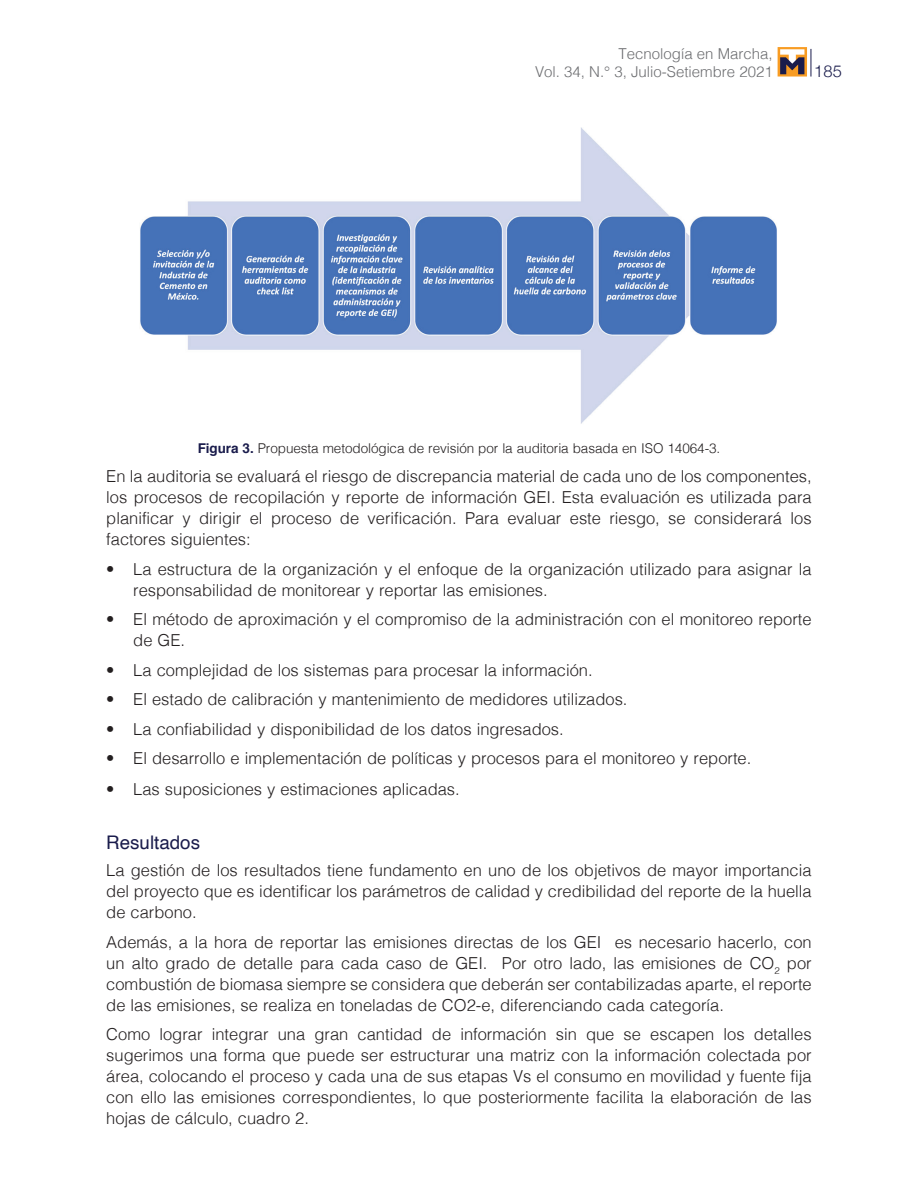
<style>
.page{position:relative;width:918px;height:1188px;background:#fff}
.page>*{position:absolute;margin:0;border:0;box-sizing:border-box;transform-origin:0 0}
.t1{font:18.75px "Helvetica";color:#1a1c4c}
.t2{font:300 16.5px/21px "Helvetica";color:#231f20;text-align:justify}
.t3{font:300 16.5px "Helvetica Neue";color:#1a1c4c}
.t4{font:300 15px/18px "Helvetica";color:#6c6d70;text-align:right}
.t5{font:300 13.5px "Helvetica";letter-spacing:-.005em;color:#231f20}
.s1{font-weight:700;color:#1a1c4c}
</style>
<div class="page">
<svg style="left:811px;top:49px;width:1px;height:28px"></svg>
<svg style="left:778px;top:47px;width:29px;height:30px"></svg>
<svg style="left:780px;top:49px;width:24px;height:25px"></svg>
<img style="left:140px;top:128px;width:637px;height:296px">
<p class="t4" style="left:535px;top:43px;width:239px">Tecnología en Marcha,<br>Vol. 34, N.° 3, Julio-Setiembre 2021</p>
<p class="t3" style="left:814px;top:57px;width:29px">185</p>
<p class="t5" style="left:198px;top:436px;width:524px"><span class="s1">Figura 3.</span> Propuesta metodológica de revisión por la auditoria basada en ISO 14064-3.</p>
<p class="t2" style="left:106px;top:465px;width:707px">En la auditoria se evaluará el riesgo de discrepancia material de cada uno de los componentes, los procesos de recopilación y reporte de información GEI. Esta evaluación es utilizada para planificar y dirigir el proceso de verificación. Para evaluar este riesgo, se considerará los factores siguientes:</p>
<p class="t2" style="left:133px;top:557px;width:680px;text-indent:-27px">• La estructura de la organización y el enfoque de la organización utilizado para asignar la responsabilidad de monitorear y reportar las emisiones.</p>
<p class="t2" style="left:133px;top:608px;width:680px;text-indent:-27px">• El método de aproximación y el compromiso de la administración con el monitoreo reporte de GE.</p>
<p class="t2" style="left:106px;top:658px;width:488px">• La complejidad de los sistemas para procesar la información.</p>
<p class="t2" style="left:106px;top:688px;width:523px">• El estado de calibración y mantenimiento de medidores utilizados.</p>
<p class="t2" style="left:106px;top:717px;width:459px">• La confiabilidad y disponibilidad de los datos ingresados.</p>
<p class="t2" style="left:106px;top:747px;width:647px">• El desarrollo e implementación de políticas y procesos para el monitoreo y reporte.</p>
<p class="t2" style="left:106px;top:778px;width:355px">• Las suposiciones y estimaciones aplicadas.</p>
<p class="t1" style="left:106px;top:828px;width:95px">Resultados</p>
<p class="t2" style="left:106px;top:859px;width:707px">La gestión de los resultados tiene fundamento en uno de los objetivos de mayor importancia del proyecto que es identificar los parámetros de calidad y credibilidad del reporte de la huella de carbono.</p>
<p class="t2" style="left:106px;top:930px;width:707px">Además, a la hora de reportar las emisiones directas de los GEI es necesario hacerlo, con un alto grado de detalle para cada caso de GEI. Por otro lado, las emisiones de CO<sub>2</sub> por combustión de biomasa siempre se considera que deberán ser contabilizadas aparte, el reporte de las emisiones, se realiza en toneladas de CO2-e, diferenciando cada categoría.</p>
<p class="t2" style="left:106px;top:1023px;width:707px">Como lograr integrar una gran cantidad de información sin que se escapen los detalles sugerimos una forma que puede ser estructurar una matriz con la información colectada por área, colocando el proceso y cada una de sus etapas Vs el consumo en movilidad y fuente fija con ello las emisiones correspondientes, lo que posteriormente facilita la elaboración de las hojas de cálculo, cuadro 2.</p>
</div>
